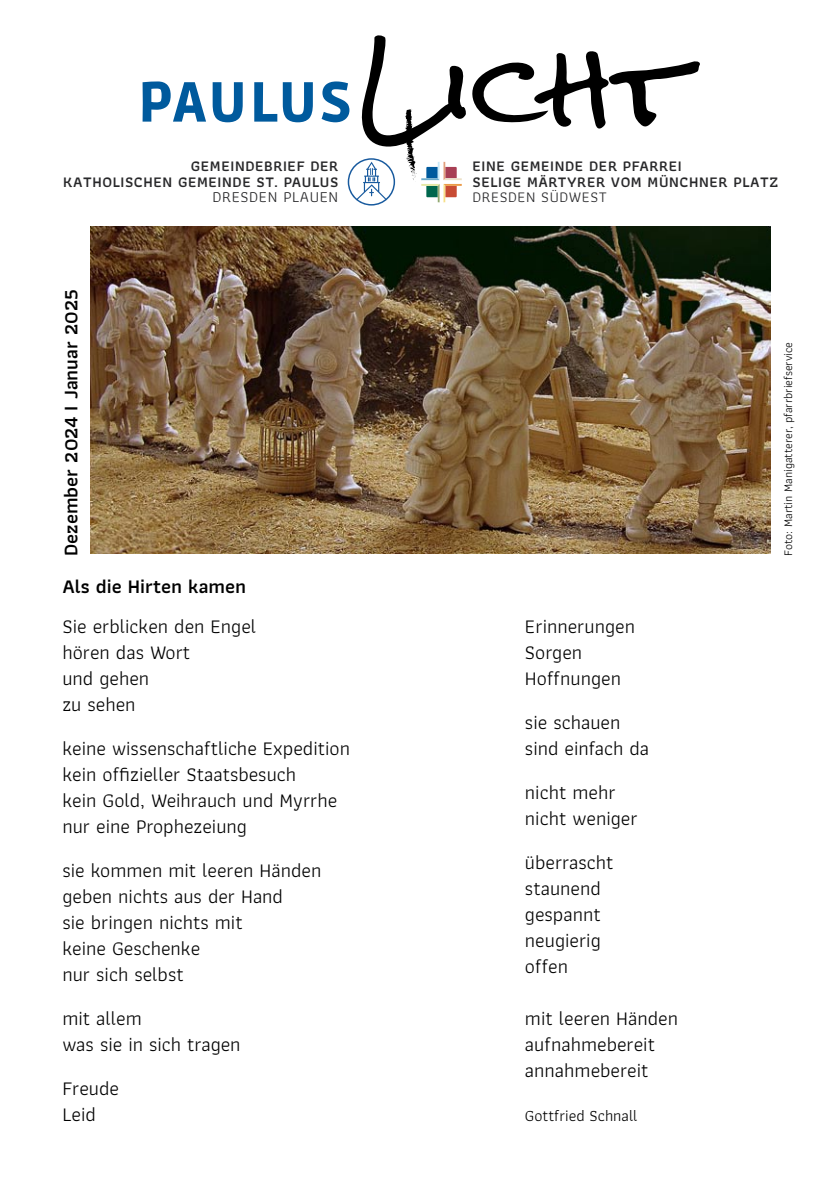
<style>
.page{position:relative;width:840px;height:1191px;background:#fff}
.page>*{position:absolute;margin:0;border:0;box-sizing:border-box;transform-origin:0 0}
.t1{font:900 56px "Ruda";letter-spacing:.04em;color:#005a9d}
.t2{font:20px/26px "Athiti";color:#000}
.t3{font:600 20px "Athiti";color:#000}
.t4{font:16px "Athiti";color:#000}
.t5{font:15.6px "Athiti";letter-spacing:.04em;color:#28282a}
.t6{font:600 15.2px/15.6px "Athiti";letter-spacing:.04em;color:#28282a;text-align:right}
.t7{font:15.2px "Athiti";letter-spacing:.04em;color:#28282a}
.t8{font:12px "Athiti";color:#000}
</style>
<div class="page">
<svg style="left:347px;top:35px;width:353px;height:171px"></svg>
<img style="left:91px;top:227px;width:678px;height:327px">
<h1 class="t1" style="left:138px;top:70px;width:215px">PAULUS</h1>
<p class="t6" style="left:63px;top:158px;width:276px">GEMEINDEBRIEF DER<br>KATHOLISCHEN GEMEINDE ST. PAULUS</p>
<p class="t5" style="left:212px;top:185px;width:127px">DRESDEN PLAUEN</p>
<p class="t3" style="left:56px;top:556px;width:268px;rotate:-90deg">Dezember 2024 I Januar 2025</p>
<p class="t3" style="left:62px;top:572px;width:185px">Als die Hirten kamen</p>
<p class="t2" style="left:62px;top:614px;width:195px">Sie erblicken den Engel hören das Wort<br>und gehen<br>zu sehen</p>
<p class="t2" style="left:62px;top:736px;width:289px">keine wissenschaftliche Expedition kein offizieller Staatsbesuch<br>kein Gold, Weihrauch und Myrrhe nur eine Prophezeiung</p>
<p class="t2" style="left:62px;top:858px;width:260px">sie kommen mit leeren Händen geben nichts aus der Hand<br>sie bringen nichts mit<br>keine Geschenke<br>nur sich selbst</p>
<p class="t2" style="left:62px;top:1006px;width:180px">mit allem<br>was sie in sich tragen</p>
<p class="t2" style="left:62px;top:1076px;width:58px">Freude<br>Leid</p>
<p class="t6" style="left:472px;top:158px;width:307px;text-align:left">EINE GEMEINDE DER PFARREI<br>SELIGE MÄRTYRER VOM MÜNCHNER PLATZ</p>
<p class="t7" style="left:472px;top:186px;width:136px">DRESDEN SÜDWEST</p>
<p class="t2" style="left:524px;top:614px;width:111px">Erinnerungen<br>Sorgen<br>Hoffnungen</p>
<p class="t2" style="left:524px;top:710px;width:126px">sie schauen sind einfach da</p>
<p class="t2" style="left:524px;top:780px;width:114px">nicht mehr nicht weniger</p>
<p class="t2" style="left:524px;top:850px;width:90px">überrascht staunend gespannt neugierig offen</p>
<p class="t2" style="left:524px;top:1006px;width:154px">mit leeren Händen aufnahmebereit annahmebereit</p>
<p class="t4" style="left:524px;top:1104px;width:114px">Gottfried Schnall</p>
<p class="t8" style="left:778px;top:556px;width:215px;rotate:-90deg">Foto: Martin Manigatterer, pfarrbriefservice</p>
</div>
